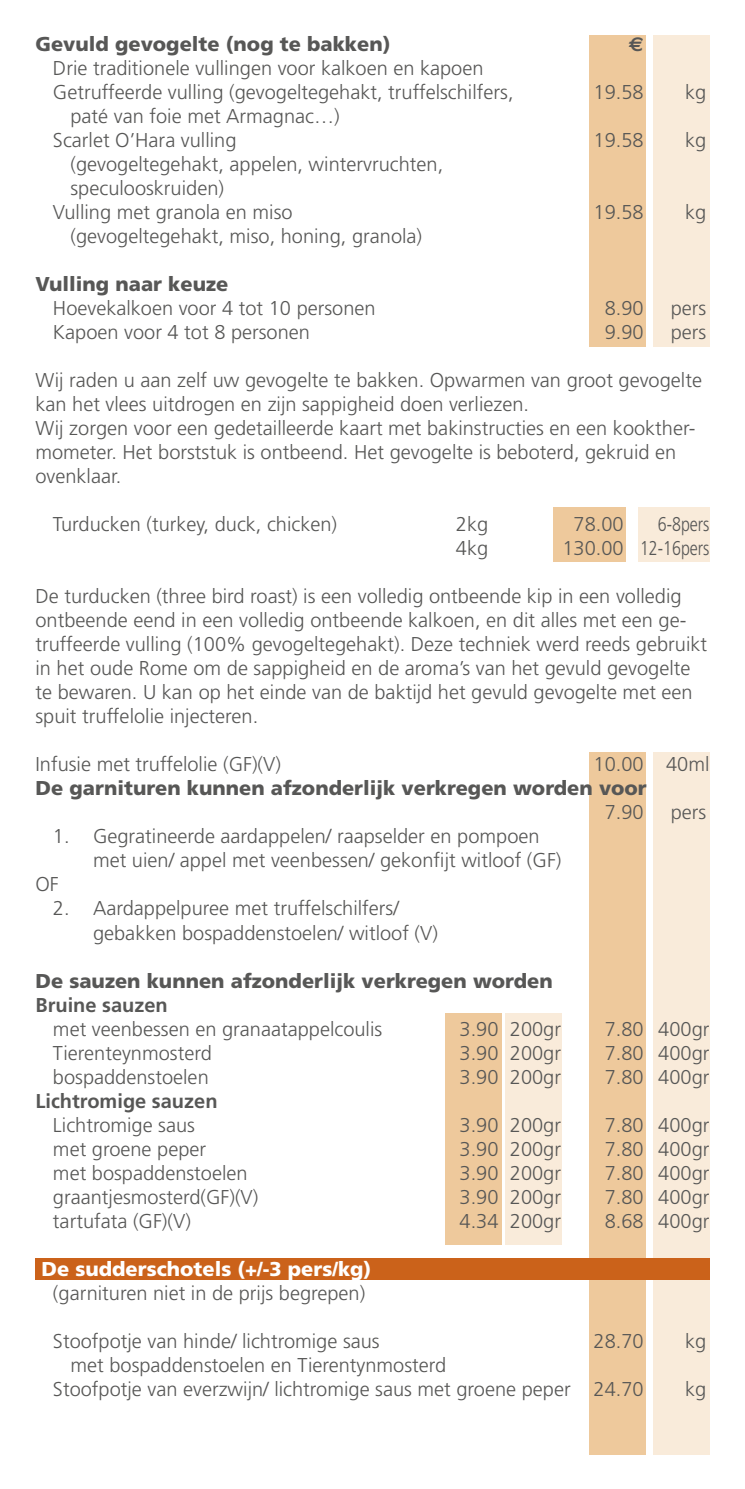
<style>
.page{position:relative;width:745px;height:1489px;background:#fff}
.page>*{position:absolute;margin:0;border:0;box-sizing:border-box;transform-origin:0 0}
.t1{font:300 20px/24px "Frutiger";color:#575756}
.t2{font:900 20px "Frutiger";color:#575756}
.t3{font:700 20px "Frutiger";color:#575756}
.t4{font:900 20px "Frutiger";color:#fff}
.t5{font:300 20px "Frutiger";color:#575756;scale:.8 1}
.t6{font:700 20px "Euro Sans";color:#575756}
</style>
<div class="page">
<div style="left:553px;top:508px;width:72px;height:54px;background:#eec99c"></div>
<div style="left:637px;top:508px;width:72px;height:54px;background:#f9ebda"></div>
<div style="left:444px;top:1013px;width:57px;height:231px;background:#eec99c"></div>
<div style="left:505px;top:1013px;width:56px;height:231px;background:#f9ebda"></div>
<div style="left:588px;top:35px;width:57px;height:312px;background:#eec99c"></div>
<div style="left:652px;top:35px;width:57px;height:312px;background:#f9ebda"></div>
<div style="left:588px;top:751px;width:57px;height:703px;background:#eec99c"></div>
<div style="left:652px;top:751px;width:57px;height:703px;background:#f9ebda"></div>
<div style="left:35px;top:1258px;width:674px;height:21px;background:#cb621a"></div>
<p class="t2" style="left:35px;top:32px;width:356px">Gevuld gevogelte (nog te bakken)</p>
<p class="t6" style="left:628px;top:32px;width:16px">E</p>
<p class="t1" style="left:53px;top:56px;width:462px">Drie traditionele vullingen voor kalkoen en kapoen<br>Getruffeerde vulling (gevogeltegehakt, truffelschilfers,</p>
<p class="t1" style="left:593px;top:80px;width:52px">19.58</p>
<p class="t1" style="left:684px;top:80px;width:23px">kg</p>
<p class="t1" style="left:53px;top:104px;width:288px;text-indent:18px">paté van foie met Armagnac…)<br>Scarlet O’Hara vulling</p>
<p class="t1" style="left:593px;top:128px;width:52px">19.58</p>
<p class="t1" style="left:684px;top:128px;width:23px">kg</p>
<p class="t1" style="left:70px;top:152px;width:374px">(gevogeltegehakt, appelen, wintervruchten,</p>
<p class="t1" style="left:70px;top:176px;width:155px">speculooskruiden)</p>
<p class="t1" style="left:53px;top:200px;width:241px">Vulling met granola en miso</p>
<p class="t1" style="left:593px;top:200px;width:52px">19.58</p>
<p class="t1" style="left:684px;top:200px;width:23px">kg</p>
<p class="t1" style="left:70px;top:224px;width:353px">(gevogeltegehakt, miso, honing, granola)</p>
<p class="t2" style="left:35px;top:272px;width:194px">Vulling naar keuze</p>
<p class="t1" style="left:53px;top:296px;width:324px">Hoevekalkoen voor 4 tot 10 personen</p>
<p class="t1" style="left:604px;top:296px;width:40px">8.90</p>
<p class="t1" style="left:670px;top:296px;width:37px">pers</p>
<p class="t1" style="left:53px;top:320px;width:258px">Kapoen voor 4 tot 8 personen</p>
<p class="t1" style="left:604px;top:320px;width:40px">9.90</p>
<p class="t1" style="left:670px;top:320px;width:37px">pers</p>
<p class="t1" style="left:35px;top:368px;width:667px">Wij raden u aan zelf uw gevogelte te bakken. Opwarmen van groot gevogelte kan het vlees uitdrogen en zijn sappigheid doen verliezen.<br>Wij zorgen voor een gedetailleerde kaart met bakinstructies en een kookther&shy;mometer. Het borststuk is ontbeend. Het gevogelte is beboterd, gekruid en ovenklaar.</p>
<p class="t1" style="left:53px;top:512px;width:285px">Turducken (turkey, duck, chicken)</p>
<p class="t1" style="left:455px;top:512px;width:34px">2kg</p>
<p class="t1" style="left:573px;top:512px;width:52px">78.00</p>
<p class="t5" style="left:657px;top:513px;width:66px">6-8pers</p>
<p class="t1" style="left:455px;top:536px;width:34px">4kg</p>
<p class="t1" style="left:562px;top:536px;width:148px">130.00 12-16pers</p>
<p class="t1" style="left:35px;top:584px;width:672px">De turducken (three bird roast) is een volledig ontbeende kip in een volledig ontbeende eend in een volledig ontbeende kalkoen, en dit alles met een ge&shy;truffeerde vulling (100% gevogeltegehakt). Deze techniek werd reeds gebruikt in het oude Rome om de sappigheid en de aroma’s van het gevuld gevogelte te bewaren. U kan op het einde van de baktijd het gevuld gevogelte met een spuit truffelolie injecteren.</p>
<p class="t1" style="left:35px;top:752px;width:247px">Infusie met truffelolie (GF)(V)</p>
<p class="t1" style="left:593px;top:752px;width:117px">10.00 40ml</p>
<p class="t2" style="left:35px;top:776px;width:612px">De garnituren kunnen afzonderlijk verkregen worden voor</p>
<p class="t1" style="left:604px;top:800px;width:40px">7.90</p>
<p class="t1" style="left:670px;top:800px;width:37px">pers</p>
<p class="t1" style="left:53px;top:824px;width:488px">1. Gegratineerde aardappelen/ raapselder en pompoen</p>
<p class="t1" style="left:93px;top:848px;width:469px">met uien/ appel met veenbessen/ gekonfijt witloof (GF)</p>
<p class="t1" style="left:35px;top:872px;width:25px">OF</p>
<p class="t1" style="left:93px;top:896px;width:346px;text-indent:-40px">2. Aardappelpuree met truffelschilfers/ gebakken bospaddenstoelen/ witloof (V)</p>
<p class="t2" style="left:35px;top:968px;width:518px">De sauzen kunnen afzonderlijk verkregen worden</p>
<p class="t3" style="left:35px;top:992px;width:134px">Bruine sauzen</p>
<p class="t1" style="left:53px;top:1016px;width:330px">met veenbessen en granaatappelcoulis</p>
<p class="t1" style="left:459px;top:1016px;width:103px">3.90 200gr</p>
<p class="t1" style="left:604px;top:1016px;width:106px">7.80 400gr</p>
<p class="t1" style="left:53px;top:1040px;width:160px">Tierenteynmosterd</p>
<p class="t1" style="left:459px;top:1040px;width:103px">3.90 200gr</p>
<p class="t1" style="left:604px;top:1040px;width:106px">7.80 400gr</p>
<p class="t1" style="left:53px;top:1064px;width:157px">bospaddenstoelen</p>
<p class="t1" style="left:459px;top:1064px;width:103px">3.90 200gr</p>
<p class="t1" style="left:604px;top:1064px;width:106px">7.80 400gr</p>
<p class="t3" style="left:35px;top:1088px;width:183px">Lichtromige sauzen</p>
<p class="t1" style="left:53px;top:1112px;width:143px">Lichtromige saus</p>
<p class="t1" style="left:459px;top:1112px;width:103px">3.90 200gr</p>
<p class="t1" style="left:604px;top:1112px;width:106px">7.80 400gr</p>
<p class="t1" style="left:53px;top:1136px;width:155px">met groene peper</p>
<p class="t1" style="left:459px;top:1136px;width:103px">3.90 200gr</p>
<p class="t1" style="left:604px;top:1136px;width:106px">7.80 400gr</p>
<p class="t1" style="left:53px;top:1160px;width:196px">met bospaddenstoelen</p>
<p class="t1" style="left:459px;top:1160px;width:103px">3.90 200gr</p>
<p class="t1" style="left:604px;top:1160px;width:106px">7.80 400gr</p>
<p class="t1" style="left:53px;top:1184px;width:207px">graantjesmosterd(GF)(V)</p>
<p class="t1" style="left:459px;top:1184px;width:103px">3.90 200gr</p>
<p class="t1" style="left:604px;top:1184px;width:106px">7.80 400gr</p>
<p class="t1" style="left:53px;top:1208px;width:139px">tartufata (GF)(V)</p>
<p class="t1" style="left:459px;top:1208px;width:103px">4.34 200gr</p>
<p class="t1" style="left:604px;top:1208px;width:106px">8.68 400gr</p>
<p class="t4" style="left:42px;top:1256px;width:331px">De sudderschotels (+/-3 pers/kg)</p>
<p class="t1" style="left:53px;top:1280px;width:313px">(garnituren niet in de prijs begrepen)</p>
<p class="t1" style="left:53px;top:1328px;width:328px">Stoofpotje van hinde/ lichtromige saus</p>
<p class="t1" style="left:593px;top:1328px;width:52px">28.70</p>
<p class="t1" style="left:684px;top:1328px;width:23px">kg</p>
<p class="t1" style="left:53px;top:1352px;width:591px;text-indent:18px">met bospaddenstoelen en Tierentynmosterd<br>Stoofpotje van everzwijn/ lichtromige saus met groene peper 24.70</p>
<p class="t1" style="left:684px;top:1376px;width:23px">kg</p>
</div>
